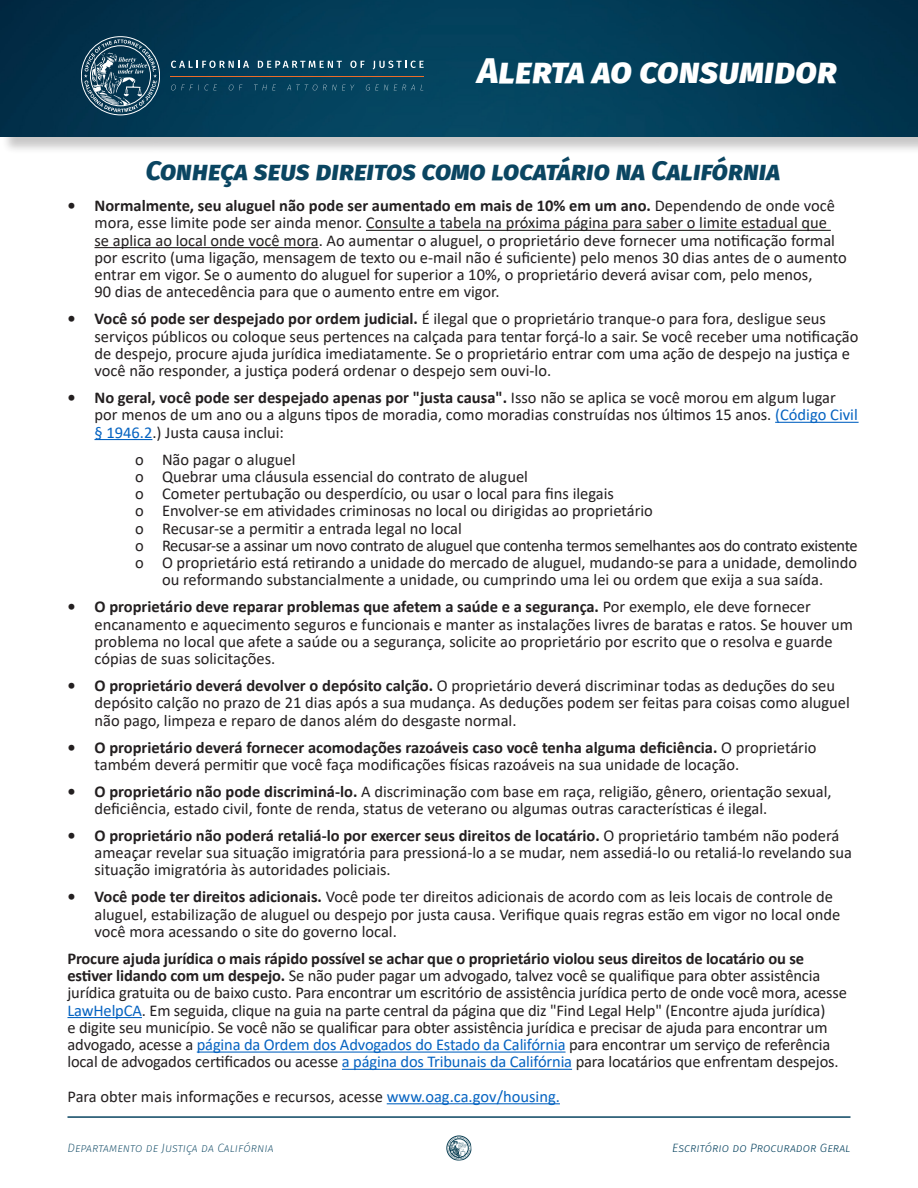
<style>
.page{position:relative;width:918px;height:1188px;background:#fff}
.page>*{position:absolute;margin:0;border:0;box-sizing:border-box;transform-origin:0 0}
.DOJ_Header{font:italic 800 36px "Fira Sans";color:#fff}
.DOJ_Subhead_1{font:italic 800 27px "Fira Sans";color:#0a4561}
.DOJ_Normal{font:16.5px/17.2px "Calibri";color:#231f20}
.DOJ_Normal-2{font:16.5px "Calibri";letter-spacing:-.025em;color:#231f20}
.t1{font:italic 200 12px "Fira Sans";color:#0a4561}
.t2{font:italic 300 12px "Fira Sans";color:#0a4561}
.s1{font-weight:700}
.s2{color:#0563c1}
</style>
<div class="page">
<hr style="left:68px;top:1116px;width:782px;height:2px;background:#0a4561">
<svg style="left:447px;top:1136px;width:24px;height:24px"></svg>
<div style="left:1px;top:1px;width:917px;height:153px;background:#231f20;opacity:.25"></div>
<img style="left:0;top:0;width:918px;height:136px">
<svg style="left:171px;top:61px;width:78px;height:7px"></svg>
<svg style="left:258px;top:61px;width:84px;height:7px"></svg>
<svg style="left:350px;top:61px;width:15px;height:7px"></svg>
<svg style="left:373px;top:61px;width:51px;height:8px"></svg>
<hr style="left:171px;top:76px;width:253px;height:1px;background:#eb6c29">
<svg style="left:171px;top:85px;width:28px;height:5px"></svg>
<svg style="left:205px;top:85px;width:12px;height:5px"></svg>
<svg style="left:229px;top:85px;width:4px;height:5px"></svg>
<svg style="left:239px;top:85px;width:3px;height:5px"></svg>
<svg style="left:254px;top:85px;width:22px;height:5px"></svg>
<svg style="left:287px;top:85px;width:30px;height:5px"></svg>
<svg style="left:323px;top:85px;width:13px;height:5px"></svg>
<svg style="left:342px;top:85px;width:12px;height:5px"></svg>
<svg style="left:366px;top:85px;width:22px;height:5px"></svg>
<svg style="left:394px;top:85px;width:21px;height:5px"></svg>
<svg style="left:81px;top:36px;width:79px;height:79px;background:#385f73"></svg>
<hr style="left:366px;top:230px;width:465px;height:1px;background:#231f20">
<hr style="left:94px;top:247px;width:225px;height:1px;background:#231f20">
<hr style="left:775px;top:422px;width:84px;height:1px;background:#0563c1">
<hr style="left:94px;top:439px;width:58px;height:1px;background:#0563c1">
<hr style="left:68px;top:1017px;width:74px;height:1px;background:#0563c1">
<hr style="left:197px;top:1052px;width:369px;height:1px;background:#0563c1">
<hr style="left:342px;top:1069px;width:230px;height:1px;background:#0563c1">
<hr style="left:387px;top:1103px;width:173px;height:1px;background:#0563c1">
<p class="DOJ_Header" style="left:477px;top:39px;width:361px">Alerta ao consumidor</p>
<p class="DOJ_Subhead_1" style="left:146px;top:148px;width:636px">Conheça seus direitos como locatário na Califórnia</p>
<p class="DOJ_Normal" style="left:94px;top:197px;width:754px;text-indent:-27px"><span class="s1">• Normalmente, seu aluguel não pode ser aumentado em mais de 10% em um ano.</span> Dependendo de onde você mora, esse limite pode ser ainda menor. Consulte a tabela na próxima página para saber o limite estadual que<br>se aplica ao local onde você mora. Ao aumentar o aluguel, o proprietário deve fornecer uma notificação formal por escrito (uma ligação, mensagem de texto ou e-mail não é suficiente) pelo menos 30 dias antes de o aumento entrar em vigor. Se o aumento do aluguel for superior a 10%, o proprietário deverá avisar com, pelo menos,<br>90 dias de antecedência para que o aumento entre em vigor.</p>
<p class="DOJ_Normal" style="left:94px;top:310px;width:766px;text-indent:-27px"><span class="s1">• Você só pode ser despejado por ordem judicial.</span> É ilegal que o proprietário tranque-o para fora, desligue seus serviços públicos ou coloque seus pertences na calçada para tentar forçá-lo a sair. Se você receber uma notificação de despejo, procure ajuda jurídica imediatamente. Se o proprietário entrar com uma ação de despejo na justiça e você não responder, a justiça poderá ordenar o despejo sem ouvi-lo.</p>
<p class="DOJ_Normal" style="left:94px;top:389px;width:765px;text-indent:-27px"><span class="s1">• No geral, você pode ser despejado apenas por "justa causa".</span> Isso não se aplica se você morou em algum lugar por menos de um ano ou a alguns tipos de moradia, como moradias construídas nos últimos 15 anos. <span class="s2">(Código Civil § 1946.2</span>.) Justa causa inclui:</p>
<p class="DOJ_Normal" style="left:135px;top:450px;width:162px">o Não pagar o aluguel</p>
<p class="DOJ_Normal" style="left:135px;top:467px;width:395px">o Quebrar uma cláusula essencial do contrato de aluguel</p>
<p class="DOJ_Normal" style="left:135px;top:485px;width:481px">o Cometer pertubação ou desperdício, ou usar o local para fins ilegais</p>
<p class="DOJ_Normal" style="left:135px;top:502px;width:520px">o Envolver-se em atividades criminosas no local ou dirigidas ao proprietário</p>
<p class="DOJ_Normal" style="left:135px;top:519px;width:328px">o Recusar-se a permitir a entrada legal no local</p>
<p class="DOJ_Normal-2" style="left:135px;top:534px;width:724px">o Recusar-se a assinar um novo contrato de aluguel que contenha termos semelhantes aos do contrato existente</p>
<p class="DOJ_Normal" style="left:135px;top:554px;width:724px;text-align:center">o O proprietário está retirando a unidade do mercado de aluguel, mudando-se para a unidade, demolindo ou reformando substancialmente a unidade, ou cumprindo uma lei ou ordem que exija a sua saída.</p>
<p class="DOJ_Normal" style="left:94px;top:598px;width:760px;text-indent:-27px"><span class="s1">• O proprietário deve reparar problemas que afetem a saúde e a segurança.</span> Por exemplo, ele deve fornecer encanamento e aquecimento seguros e funcionais e manter as instalações livres de baratas e ratos. Se houver um problema no local que afete a saúde ou a segurança, solicite ao proprietário por escrito que o resolva e guarde cópias de suas solicitações.</p>
<p class="DOJ_Normal" style="left:94px;top:677px;width:757px;text-indent:-27px"><span class="s1">• O proprietário deverá devolver o depósito calção.</span> O proprietário deverá discriminar todas as deduções do seu depósito calção no prazo de 21 dias após a sua mudança. As deduções podem ser feitas para coisas como aluguel não pago, limpeza e reparo de danos além do desgaste normal.</p>
<p class="DOJ_Normal" style="left:94px;top:738px;width:724px;text-indent:-27px"><span class="s1">• O proprietário deverá fornecer acomodações razoáveis caso você tenha alguma deficiência.</span> O proprietário também deverá permitir que você faça modificações físicas razoáveis na sua unidade de locação.</p>
<p class="DOJ_Normal" style="left:94px;top:782px;width:739px;text-indent:-27px"><span class="s1">• O proprietário não pode discriminá-lo.</span> A discriminação com base em raça, religião, gênero, orientação sexual, deficiência, estado civil, fonte de renda, status de veterano ou algumas outras características é ilegal.</p>
<p class="DOJ_Normal" style="left:94px;top:826px;width:759px;text-indent:-27px"><span class="s1">• O proprietário não poderá retaliá-lo por exercer seus direitos de locatário.</span> O proprietário também não poderá ameaçar revelar sua situação imigratória para pressioná-lo a se mudar, nem assediá-lo ou retaliá-lo revelando sua situação imigratória às autoridades policiais.</p>
<p class="DOJ_Normal" style="left:94px;top:888px;width:747px;text-indent:-27px"><span class="s1">• Você pode ter direitos adicionais.</span> Você pode ter direitos adicionais de acordo com as leis locais de controle de aluguel, estabilização de aluguel ou despejo por justa causa. Verifique quais regras estão em vigor no local onde você mora acessando o site do governo local.</p>
<p class="DOJ_Normal" style="left:68px;top:949px;width:781px"><span class="s1">Procure ajuda jurídica o mais rápido possível se achar que o proprietário violou seus direitos de locatário ou se estiver lidando com um despejo.</span> Se não puder pagar um advogado, talvez você se qualifique para obter assistência jurídica gratuita ou de baixo custo. Para encontrar um escritório de assistência jurídica perto de onde você mora, acesse <span class="s2">LawHelpCA</span>. Em seguida, clique na guia na parte central da página que diz "Find Legal Help" (Encontre ajuda jurídica)<br>e digite seu município. Se você não se qualificar para obter assistência jurídica e precisar de ajuda para encontrar um advogado, acesse a <span class="s2">página da Ordem dos Advogados do Estado da Califórnia</span> para encontrar um serviço de referência local de advogados certificados ou acesse <span class="s2">a página dos Tribunais da Califórnia</span> para locatários que enfrentam despejos.</p>
<p class="DOJ_Normal" style="left:68px;top:1087px;width:494px">Para obter mais informações e recursos, acesse <span class="s2">www.oag.ca.gov/housing.</span></p>
<p class="t1" style="left:68px;top:1140px;width:208px">Departamento de Justiça da Califórnia</p>
<p class="t2" style="left:672px;top:1140px;width:180px">Escritório do Procurador Geral</p>
</div>
